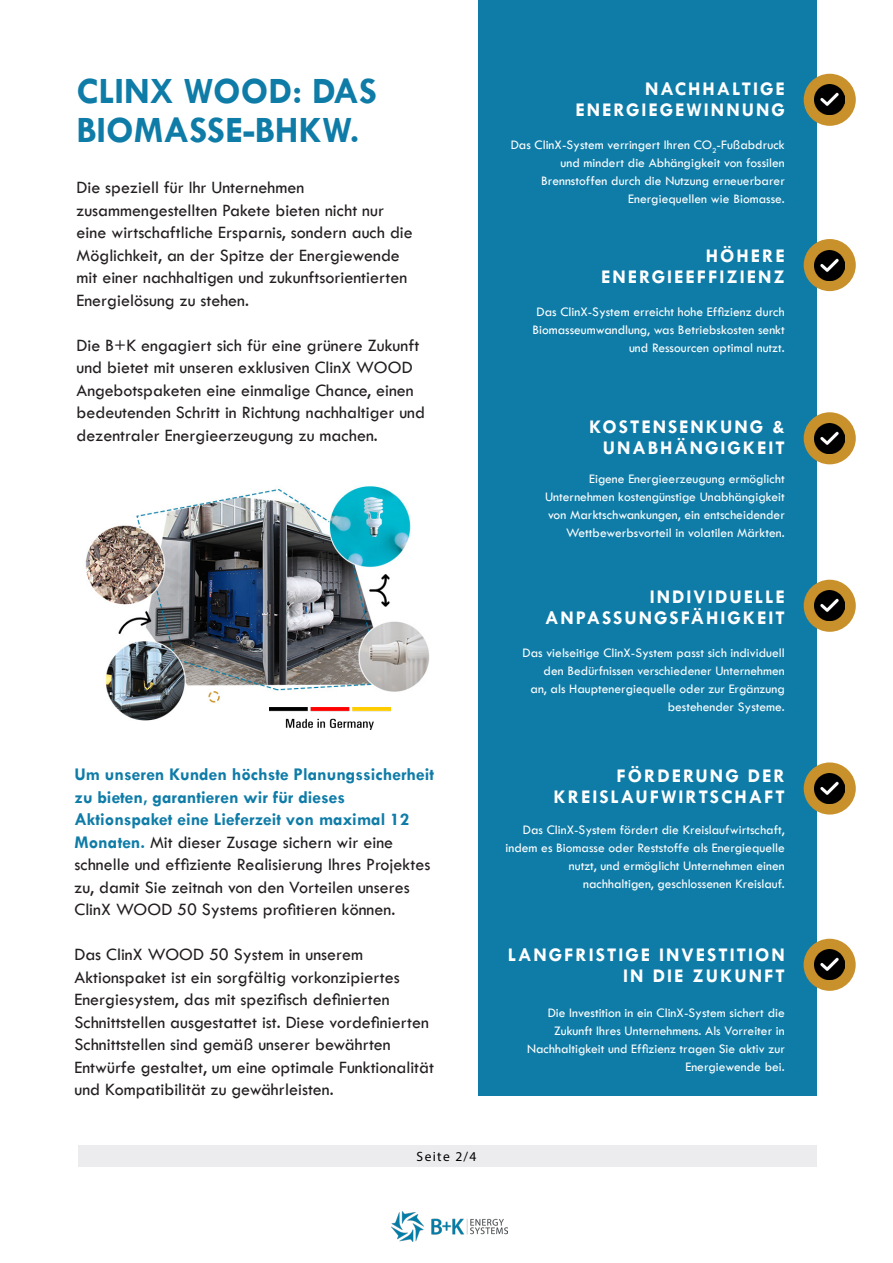
<style>
.page{position:relative;width:893px;height:1263px;background:#fff}
.page>*{position:absolute;margin:0;border:0;box-sizing:border-box;transform-origin:0 0}
.t1{font:700 37.5px/39px "Tw Cen";color:#0f7ca8}
.Heading_1_-_center{font:700 19.5px "Tw Cen";letter-spacing:.1em;color:#fff}
.t2{font:18px/22.5px "Tw Cen";color:#231f20}
.t3{font:13.5px/18px "Tw Cen";color:#fff;text-align:right}
.Heading_3_-_center{font:13.5px "Myriad Pro";letter-spacing:.1em;color:#000}
.s1{font-weight:700;color:#0f7ca8}
</style>
<div class="page">
<div style="left:478px;top:0;width:338px;height:1095px;background:#0f7ca8"></div>
<div style="left:78px;top:1145px;width:738px;height:21px;background:#ececee"></div>
<div style="left:804px;top:74px;width:52px;height:52px;background:#c9912b;border-radius:50%"></div>
<div style="left:804px;top:239px;width:52px;height:52px;background:#c9912b;border-radius:50%"></div>
<div style="left:804px;top:412px;width:52px;height:52px;background:#c9912b;border-radius:50%"></div>
<div style="left:804px;top:580px;width:52px;height:52px;background:#c9912b;border-radius:50%"></div>
<div style="left:804px;top:762px;width:52px;height:52px;background:#c9912b;border-radius:50%"></div>
<img style="left:815px;top:85px;width:30px;height:30px">
<img style="left:815px;top:250px;width:30px;height:30px">
<img style="left:815px;top:424px;width:30px;height:30px">
<img style="left:815px;top:591px;width:30px;height:30px">
<img style="left:815px;top:773px;width:30px;height:30px">
<div style="left:804px;top:939px;width:52px;height:52px;background:#c9912b;border-radius:50%"></div>
<img style="left:815px;top:950px;width:30px;height:30px">
<img style="left:391px;top:1211px;width:116px;height:30px">
<img style="left:85px;top:486px;width:345px;height:235px">
<img style="left:270px;top:708px;width:120px;height:21px">
<p class="t1" style="left:77px;top:71px;width:302px">CLINX WOOD: DAS<br>BIOMASSE-BHKW.</p>
<p class="t2" style="left:77px;top:176px;width:338px">Die speziell für Ihr Unternehmen zusammengestellten Pakete bieten nicht nur eine wirtschaftliche Ersparnis, sondern auch die Möglichkeit, an der Spitze der Energiewende mit einer nachhaltigen und zukunftsorientierten Energielösung zu stehen.</p>
<p class="t2" style="left:77px;top:334px;width:350px">Die B+K engagiert sich für eine grünere Zukunft und bietet mit unseren exklusiven ClinX WOOD Angebotspaketen eine einmalige Chance, einen bedeutenden Schritt in Richtung nachhaltiger und dezentraler Energieerzeugung zu machen.</p>
<p class="t2" style="left:74px;top:763px;width:361px"><span class="s1">Um unseren Kunden höchste Planungssicherheit zu bieten, garantieren wir für dieses Aktionspaket eine Lieferzeit von maximal 12<br>Monaten.</span> Mit dieser Zusage sichern wir eine schnelle und effiziente Realisierung Ihres Projektes zu, damit Sie zeitnah von den Vorteilen unseres ClinX WOOD 50 Systems profitieren können.</p>
<p class="t2" style="left:74px;top:943px;width:361px">Das ClinX WOOD 50 System in unserem Aktionspaket ist ein sorgfältig vorkonzipiertes Energiesystem, das mit spezifisch definierten Schnittstellen ausgestattet ist. Diese vordefinierten Schnittstellen sind gemäß unserer bewährten Entwürfe gestaltet, um eine optimale Funktionalität und Kompatibilität zu gewährleisten.</p>
<p class="Heading_3_-_center" style="left:417px;top:1148px;width:61px">Seite 2/4</p>
<p class="Heading_1_-_center" style="left:645px;top:77px;width:141px">NACHHALTIGE</p>
<p class="Heading_1_-_center" style="left:575px;top:98px;width:211px">ENERGIEGEWINNUNG</p>
<p class="t3" style="left:511px;top:135px;width:276px">Das ClinX-System verringert Ihren CO<sub>2</sub>-Fußabdruck und mindert die Abhängigkeit von fossilen Brennstoffen durch die Nutzung erneuerbarer Energiequellen wie Biomasse.</p>
<p class="Heading_1_-_center" style="left:706px;top:244px;width:80px">HÖHERE</p>
<p class="Heading_1_-_center" style="left:601px;top:265px;width:185px">ENERGIEEFFIZIENZ</p>
<p class="t3" style="left:532px;top:303px;width:254px">Das ClinX-System erreicht hohe Effizienz durch<br>Biomasseumwandlung, was Betriebskosten senkt und Ressourcen optimal nutzt.</p>
<p class="Heading_1_-_center" style="left:589px;top:415px;width:197px">KOSTENSENKUNG &amp;</p>
<p class="Heading_1_-_center" style="left:603px;top:436px;width:184px">UNABHÄNGIGKEIT</p>
<p class="t3" style="left:545px;top:470px;width:241px">Eigene Energieerzeugung ermöglicht Unternehmen kostengünstige Unabhängigkeit von Marktschwankungen, ein entscheidender Wettbewerbsvorteil in volatilen Märkten.</p>
<p class="Heading_1_-_center" style="left:650px;top:586px;width:136px">INDIVIDUELLE</p>
<p class="Heading_1_-_center" style="left:545px;top:607px;width:241px">ANPASSUNGSFÄHIGKEIT</p>
<p class="t3" style="left:523px;top:643px;width:264px">Das vielseitige ClinX-System passt sich individuell den Bedürfnissen verschiedener Unternehmen<br>an, als Hauptenergiequelle oder zur Ergänzung bestehender Systeme.</p>
<p class="Heading_1_-_center" style="left:616px;top:764px;width:170px">FÖRDERUNG DER</p>
<p class="Heading_1_-_center" style="left:553px;top:785px;width:233px">KREISLAUFWIRTSCHAFT</p>
<p class="t3" style="left:505px;top:821px;width:281px">Das ClinX-System fördert die Kreislaufwirtschaft, indem es Biomasse oder Reststoffe als Energiequelle nutzt, und ermöglicht Unternehmen einen nachhaltigen, geschlossenen Kreislauf.</p>
<p class="Heading_1_-_center" style="left:508px;top:943px;width:278px">LANGFRISTIGE INVESTITION</p>
<p class="Heading_1_-_center" style="left:623px;top:964px;width:163px">IN DIE ZUKUNFT</p>
<p class="t3" style="left:527px;top:1004px;width:259px">Die Investition in ein ClinX-System sichert die Zukunft Ihres Unternehmens. Als Vorreiter in Nachhaltigkeit und Effizienz tragen Sie aktiv zur Energiewende bei.</p>
</div>
